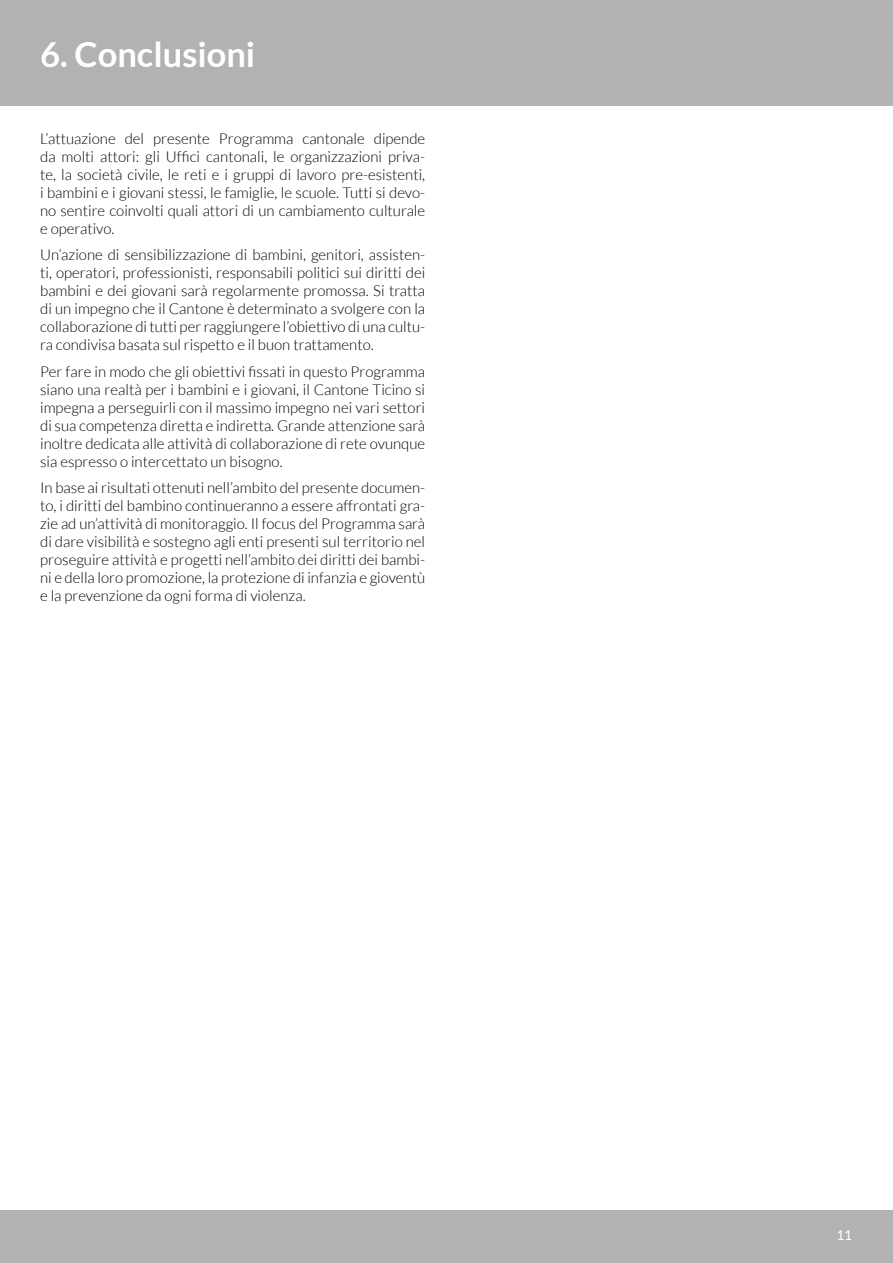
<style>
.page{position:relative;width:893px;height:1263px;background:#fff}
.page>*{position:absolute;margin:0;border:0;box-sizing:border-box;transform-origin:0 0}
.t1{font:700 34.5px "Lato";color:#fff}
.t2{font:300 15px/18px "Lato";color:#000;text-align:justify}
.t3{font:13.5px "Lato";color:#fff}
</style>
<div class="page">
<div style="left:0;top:0;width:893px;height:105px;background:#b3b2b2"></div>
<div style="left:0;top:1210px;width:893px;height:53px;background:#b3b2b2"></div>
<h1 class="t1" style="left:40px;top:34px;width:217px">6. Conclusioni</h1>
<p class="t2" style="left:40px;top:130px;width:387px">L’attuazione del presente Programma cantonale dipende da molti attori: gli Uffici cantonali, le organizzazioni priva&shy;te, la società civile, le reti e i gruppi di lavoro pre-esistenti, i bambini e i giovani stessi, le famiglie, le scuole. Tutti si devo&shy;no sentire coinvolti quali attori di un cambiamento culturale e operativo.</p>
<p class="t2" style="left:40px;top:246px;width:387px">Un’azione di sensibilizzazione di bambini, genitori, assisten&shy;ti, operatori, professionisti, responsabili politici sui diritti dei bambini e dei giovani sarà regolarmente promossa. Si tratta di un impegno che il Cantone è determinato a svolgere con la collaborazione di tutti per raggiungere l’obiettivo di una cultu&shy;ra condivisa basata sul rispetto e il buon trattamento.</p>
<p class="t2" style="left:40px;top:363px;width:387px">Per fare in modo che gli obiettivi fissati in questo Programma siano una realtà per i bambini e i giovani, il Cantone Ticino si impegna a perseguirli con il massimo impegno nei vari settori di sua competenza diretta e indiretta. Grande attenzione sarà inoltre dedicata alle attività di collaborazione di rete ovunque sia espresso o intercettato un bisogno.</p>
<p class="t2" style="left:40px;top:479px;width:387px">In base ai risultati ottenuti nell’ambito del presente documen&shy;to, i diritti del bambino continueranno a essere affrontati gra&shy;zie ad un’attività di monitoraggio. Il focus del Programma sarà di dare visibilità e sostegno agli enti presenti sul territorio nel proseguire attività e progetti nell’ambito dei diritti dei bambi&shy;ni e della loro promozione, la protezione di infanzia e gioventù e la prevenzione da ogni forma di violenza.</p>
<p class="t3" style="left:836px;top:1227px;width:17px">11</p>
</div>
